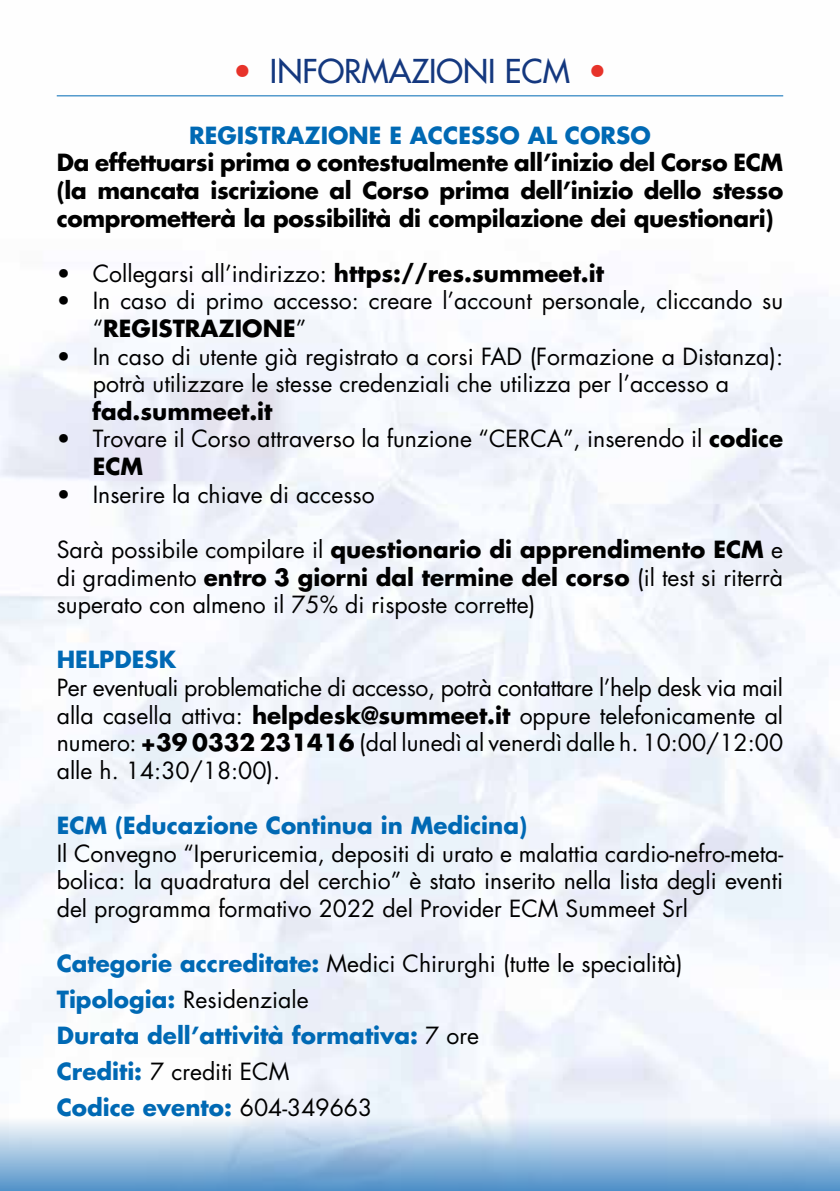
<style>
.page{position:relative;width:840px;height:1191px;background:#fff}
.page>*{position:absolute;margin:0;border:0;box-sizing:border-box;transform-origin:0 0}
.t1{font:500 32px "Futura Std";color:#14387f}
.t2{font:23px/27.6px "Futura Std";color:#000}
.t3{font:700 23px/36px "Futura Std";color:#0069b4}
.t4{font:700 23px/27.6px "Futura Std";letter-spacing:-.015em;color:#000;text-align:justify}
.s1{font-weight:700;color:#e7332a}
.s2{font-weight:700}
.s3{font-weight:400;color:#000}
</style>
<div class="page">
<img style="left:0;top:95px;width:839px;height:1022px">
<div style="left:0;top:1117px;width:839px;height:74px;background:linear-gradient(to bottom,#f3f6fb,#5090c7)"></div>
<hr style="left:57px;top:95px;width:725px;height:1px;background:#0069b4">
<h1 class="t1" style="left:231px;top:51px;width:378px"><span class="s1">•</span> INFORMAZIONI ECM <span class="s1">•</span></h1>
<p class="t3" style="left:189px;top:117px;width:463px">REGISTRAZIONE E ACCESSO AL CORSO</p>
<p class="t4" style="left:57px;top:149px;width:727px">Da effettuarsi prima o contestualmente all’inizio del Corso ECM (la mancata iscrizione al Corso prima dell’inizio dello stesso comprometterà la possibilità di compilazione dei questionari)</p>
<p class="t2" style="left:57px;top:260px;width:548px">• Collegarsi all’indirizzo: <span class="s2">https://res.summeet.it</span></p>
<p class="t2" style="left:93px;top:287px;width:691px;text-indent:-36px">• In caso di primo accesso: creare l’account personale, cliccando su “<span class="s2">REGISTRAZIONE</span>”</p>
<p class="t2" style="left:93px;top:343px;width:691px;text-indent:-36px">• In caso di utente già registrato a corsi FAD (Formazione a Distanza): potrà utilizzare le stesse credenziali che utilizza per l’accesso a</p>
<p class="t4" style="left:92px;top:397px;width:182px">fad.summeet.it</p>
<p class="t2" style="left:93px;top:425px;width:691px;text-indent:-36px">• Trovare il Corso attraverso la funzione “CERCA”, inserendo il <span class="s2">codice<br>ECM</span></p>
<p class="t2" style="left:57px;top:481px;width:319px">• Inserire la chiave di accesso</p>
<p class="t2" style="left:57px;top:536px;width:727px;text-align:justify">Sarà possibile compilare il <span class="s2">questionario di apprendimento ECM</span> e di gradimento <span class="s2">entro 3 giorni dal termine del corso</span> (il test si riterrà superato con almeno il 75% di risposte corrette)</p>
<p class="t3" style="left:57px;top:641px;width:121px">HELPDESK</p>
<p class="t2" style="left:57px;top:674px;width:727px;text-align:justify">Per eventuali problematiche di accesso, potrà contattare l’help desk via mail alla casella attiva: <span class="s2">helpdesk@summeet.it</span> oppure telefonicamente al numero: <span class="s2">+39 0332 231416</span> (dal lunedì al venerdì dalle h. 10:00/12:00 alle h. 14:30/18:00).</p>
<p class="t3" style="left:57px;top:807px;width:471px">ECM (Educazione Continua in Medicina)</p>
<p class="t2" style="left:57px;top:839px;width:727px;text-align:justify">Il Convegno “Iperuricemia, depositi di urato e malattia cardio-nefro-meta&shy;bolica: la quadratura del cerchio” è stato inserito nella lista degli eventi del programma formativo 2022 del Provider ECM Summeet Srl</p>
<p class="t3" style="left:57px;top:945px;width:627px">Categorie accreditate: <span class="s3">Medici Chirurghi (tutte le specialità)<br></span>Tipologia: <span class="s3">Residenziale<br></span>Durata dell’attività formativa: <span class="s3">7 ore<br></span>Crediti: <span class="s3">7 crediti ECM<br></span>Codice evento: <span class="s3">604-349663</span></p>
</div>
